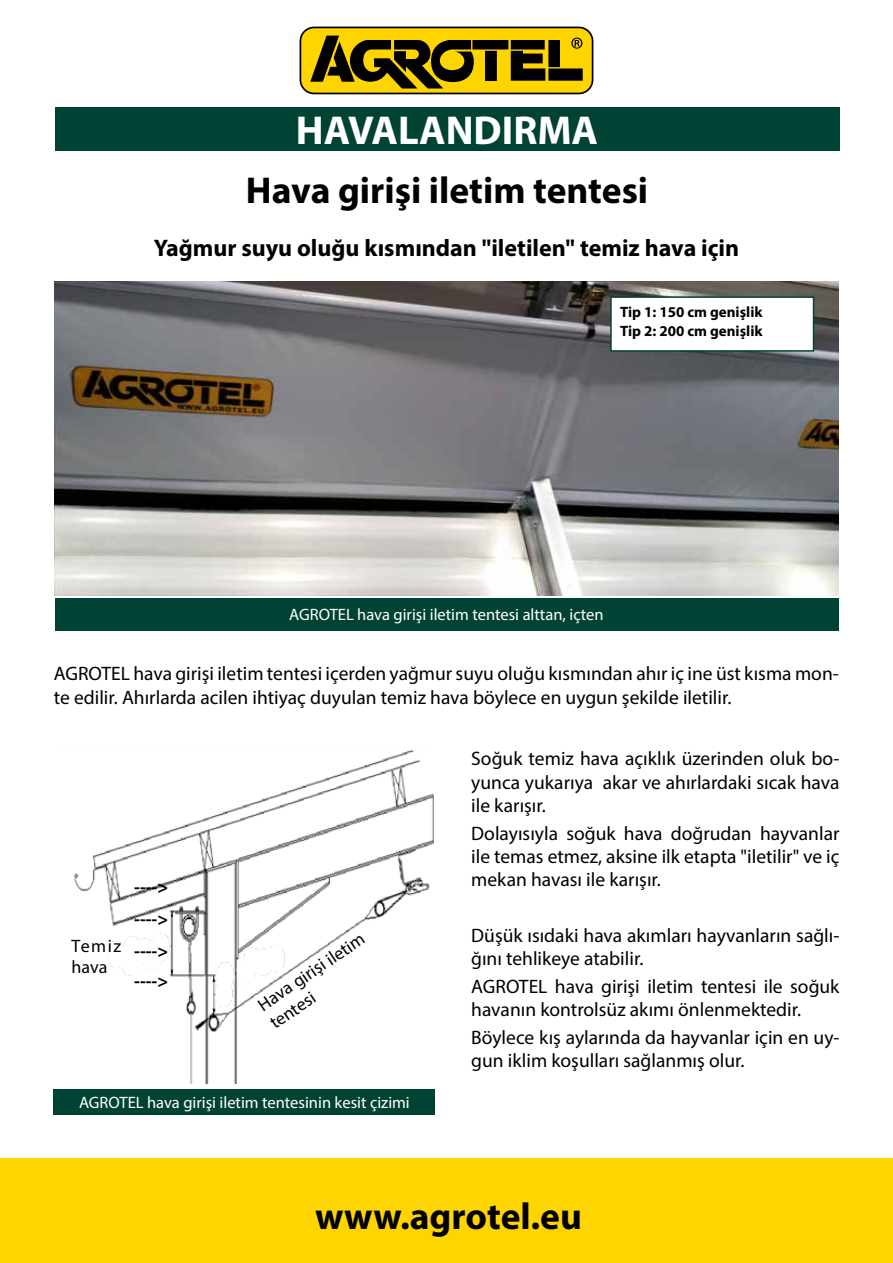
<style>
.page{position:relative;width:893px;height:1263px;background:#fff}
.page>*{position:absolute;margin:0;border:0;box-sizing:border-box;transform-origin:0 0}
.t1{font:700 40.5px "Myriad Pro";color:#fff}
.t2{font:700 37.5px "Myriad Pro";color:#000}
.t3{font:700 24px "Myriad Pro";color:#000}
.t4{font:19.5px/23.4px "Myriad Pro";color:#000}
.t5{font:18px/21.6px "Myriad Pro";letter-spacing:.01em;color:#000}
.t6{font:700 18px/31.2px "Myriad Pro";color:#000;text-align:justify}
.t7{font:16.5px "Myriad Pro";color:#fff}
.t8{font:700 15px/19.5px "Myriad Pro";color:#000}
</style>
<div class="page">
<div style="left:0;top:1158px;width:893px;height:105px;background:#ffd500"></div>
<svg style="left:300px;top:27px;width:293px;height:67px"></svg>
<div style="left:55px;top:107px;width:784px;height:44px;background:#004334"></div>
<img style="left:74px;top:750px;width:360px;height:333px">
<img style="left:54px;top:281px;width:784px;height:314px">
<div style="left:55px;top:598px;width:783px;height:32px;background:#004334"></div>
<div style="left:54px;top:1089px;width:381px;height:26px;background:#004334"></div>
<div style="left:611px;top:297px;width:203px;height:54px;background:#fff"></div>
<div style="left:610px;top:296px;width:204px;height:56px;border:2px solid #004334"></div>
<h1 class="t1" style="left:296px;top:104px;width:304px">HAVALANDIRMA</h1>
<h2 class="t2" style="left:246px;top:166px;width:404px">Hava girişi iletim tentesi</h2>
<p class="t3" style="left:154px;top:232px;width:587px">Yağmur suyu oluğu kısmından "iletilen" temiz hava için</p>
<p class="t8" style="left:620px;top:301px;width:144px">Tip 1: 150 cm genişlik<br>Tip 2: 200 cm genişlik</p>
<p class="t7" style="left:289px;top:605px;width:316px">AGROTEL hava girişi iletim tentesi alttan, içten</p>
<p class="t4" style="left:54px;top:662px;width:786px">AGROTEL hava girişi iletim tentesi içerden yağmur suyu oluğu kısmından ahır iç ine üst kısma mon&shy;te edilir. Ahırlarda acilen ihtiyaç duyulan temiz hava böylece en uygun şekilde iletilir.</p>
<p class="t5" style="left:72px;top:935px;width:51px">Temiz hava</p>
<p class="t6" style="left:134px;top:871px;width:35px">----&gt; ----&gt; ----&gt; ----&gt;</p>
<p class="t5" style="left:253px;top:997px;width:126px;rotate:-34deg">Hava girişi iletim tentesi</p>
<p class="t7" style="left:79px;top:1092px;width:332px">AGROTEL hava girişi iletim tentesinin kesit çizimi</p>
<p class="t4" style="left:471px;top:747px;width:370px;text-align:justify">Soğuk temiz hava açıklık üzerinden oluk bo&shy;yunca yukarıya akar ve ahırlardaki sıcak hava ile karışır.</p>
<p class="t4" style="left:471px;top:821px;width:370px;text-align:justify">Dolayısıyla soğuk hava doğrudan hayvanlar ile temas etmez, aksine ilk etapta "iletilir" ve iç mekan havası ile karışır.</p>
<p class="t4" style="left:471px;top:923px;width:370px">Düşük ısıdaki hava akımları hayvanların sağlı&shy;ğını tehlikeye atabilir.</p>
<p class="t4" style="left:471px;top:974px;width:370px">AGROTEL hava girişi iletim tentesi ile soğuk havanın kontrolsüz akımı önlenmektedir.</p>
<p class="t4" style="left:471px;top:1025px;width:370px">Böylece kış aylarında da hayvanlar için en uy&shy;gun iklim koşulları sağlanmış olur.</p>
<h2 class="t2" style="left:315px;top:1191px;width:268px">www.agrotel.eu</h2>
</div>
